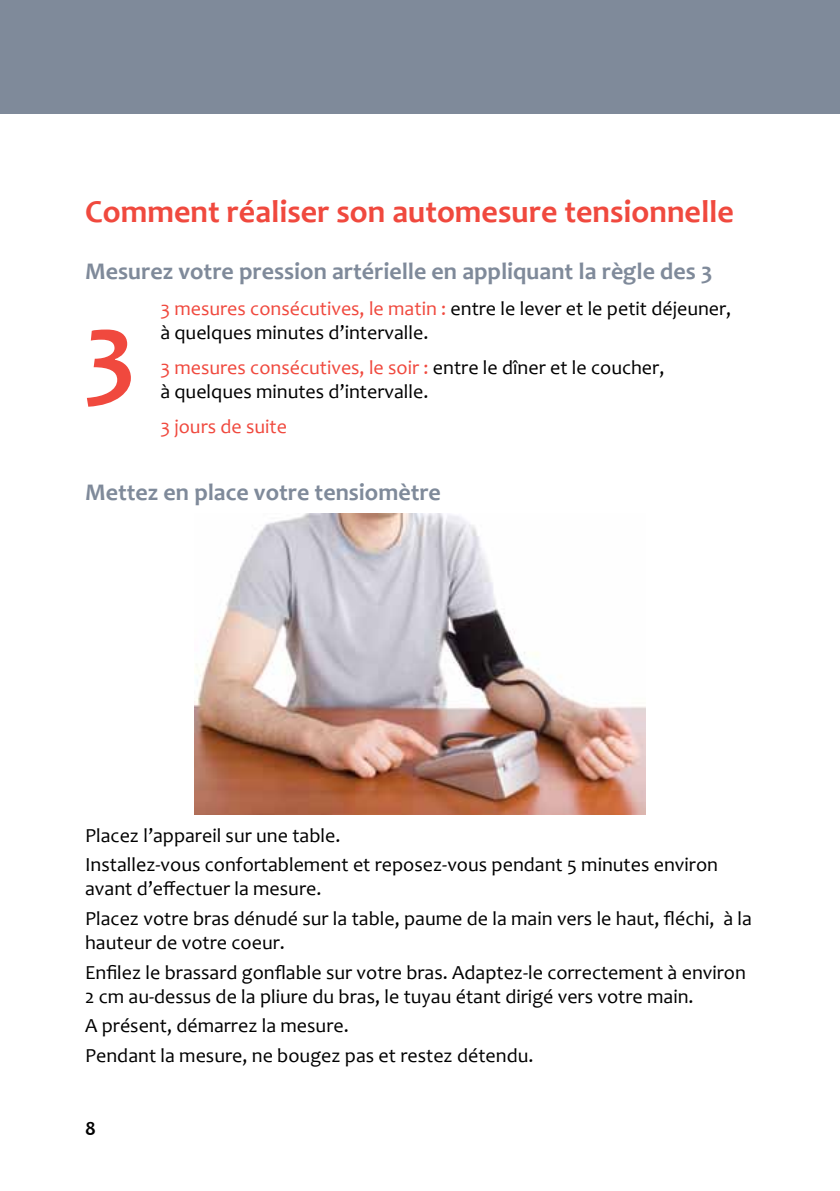
<style>
.page{position:relative;width:840px;height:1191px;background:#fff}
.page>*{position:absolute;margin:0;border:0;box-sizing:border-box;transform-origin:0 0}
.t1{font:700 108px "Candara";color:#f0493e}
.t2{font:700 32px "Candara";color:#f0493e}
.t3{font:700 24px "Candara";color:#7f8a9a}
.t4{font:20px/29.6px "Candara";color:#000}
.t5{font:20px "Candara";color:#f0493e}
.t6{font:700 20px "Candara";color:#000}
.s1{color:#f0493e}
</style>
<div class="page">
<div style="left:0;top:0;width:839px;height:113px;background:#7f8a9a"></div>
<img style="left:194px;top:513px;width:451px;height:301px">
<h2 class="t2" style="left:85px;top:191px;width:650px">Comment réaliser son automesure tensionnelle</h2>
<p class="t3" style="left:85px;top:256px;width:628px">Mesurez votre pression artérielle en appliquant la règle des 3</p>
<p class="t4" style="left:160px;top:296px;width:572px;line-height:24px"><span class="s1">3 mesures consécutives, le matin :</span> entre le lever et le petit déjeuner, à quelques minutes d’intervalle.</p>
<p class="t4" style="left:160px;top:355px;width:505px;line-height:24px"><span class="s1">3 mesures consécutives, le soir :</span> entre le dîner et le coucher, à quelques minutes d’intervalle.</p>
<p class="t5" style="left:160px;top:414px;width:128px">3 jours de suite</p>
<h1 class="t1" style="left:85px;top:283px;width:52px">3</h1>
<p class="t3" style="left:85px;top:477px;width:357px">Mettez en place votre tensiomètre</p>
<p class="t4" style="left:85px;top:820px;width:634px">Placez l’appareil sur une table.<br>Installez-vous confortablement et reposez-vous pendant 5 minutes environ</p>
<p class="t4" style="left:85px;top:874px;width:668px">avant d’effectuer la mesure.<br>Placez votre bras dénudé sur la table, paume de la main vers le haut, fléchi, à la</p>
<p class="t4" style="left:85px;top:927px;width:662px">hauteur de votre coeur.<br>Enfilez le brassard gonflable sur votre bras. Adaptez-le correctement à environ</p>
<p class="t4" style="left:85px;top:981px;width:609px">2 cm au-dessus de la pliure du bras, le tuyau étant dirigé vers votre main.<br>A présent, démarrez la mesure.<br>Pendant la mesure, ne bougez pas et restez détendu.</p>
<p class="t6" style="left:85px;top:1115px;width:12px">8</p>
</div>
